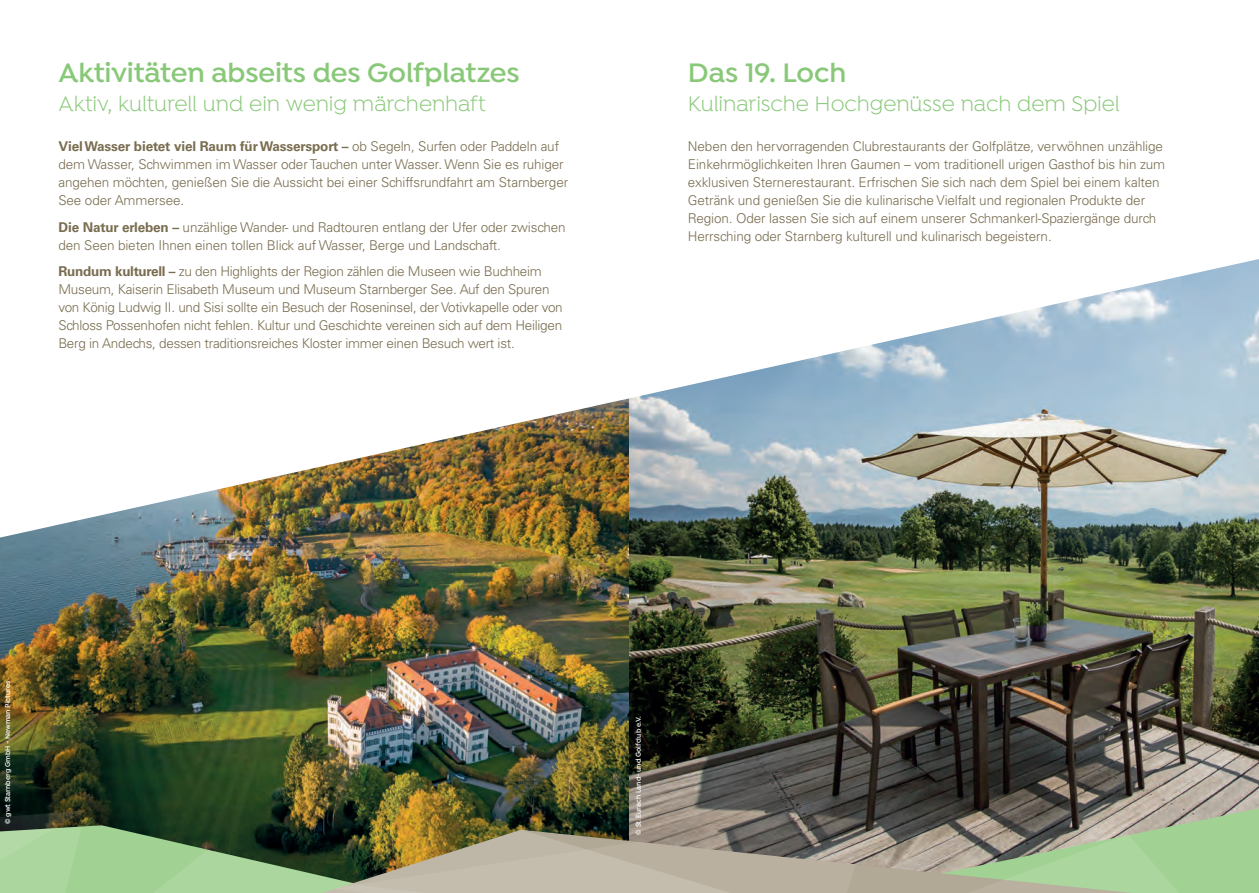
<style>
.page{position:relative;width:1259px;height:893px;background:#fff}
.page>*{position:absolute;margin:0;border:0;box-sizing:border-box;transform-origin:0 0}
.Coupoun_Headline{font:600 28.5px "Isidora";letter-spacing:-.005em;color:#88c878}
.Coupoun_Headline-2{font:22.5px "Isidora";letter-spacing:-.005em;color:#88c878}
.Fließtext-Univers{font:300 13.5px/18px "Univers LT Std";letter-spacing:-.01em;color:#796d50}
.Subhead_pos{font:600 7.5px "Isidora";color:#fff;scale:.94 1}
.s1{font-weight:700}
</style>
<div class="page">
<img style="left:0;top:538px;width:628px;height:222px">
<img style="left:629px;top:538px;width:630px;height:222px">
<img style="left:0;top:259px;width:1259px;height:279px">
<img style="left:0;top:760px;width:1259px;height:133px">
<p class="Coupoun_Headline" style="left:58px;top:56px;width:462px">Aktivitäten abseits des Golfplatzes</p>
<p class="Coupoun_Headline-2" style="left:58px;top:91px;width:429px">Aktiv, kulturell und ein wenig märchenhaft</p>
<p class="Fließtext-Univers" style="left:58px;top:138px;width:511px"><span class="s1">Viel Wasser bietet viel Raum für Wassersport –</span> ob Segeln, Surfen oder Paddeln auf dem Wasser, Schwimmen im Wasser oder Tauchen unter Wasser. Wenn Sie es ruhiger angehen möchten, genießen Sie die Aussicht bei einer Schiffsrundfahrt am Starnberger See oder Ammersee.</p>
<p class="Fließtext-Univers" style="left:58px;top:218px;width:509px"><span class="s1">Die Natur erleben –</span> unzählige Wander- und Radtouren entlang der Ufer oder zwischen den Seen bieten Ihnen einen tollen Blick auf Wasser, Berge und Landschaft.</p>
<p class="Fließtext-Univers" style="left:58px;top:263px;width:506px"><span class="s1">Rundum kulturell –</span> zu den Highlights der Region zählen die Museen wie Buchheim Museum, Kaiserin Elisabeth Museum und Museum Starnberger See. Auf den Spuren von König Ludwig II. und Sisi sollte ein Besuch der Roseninsel, der Votivkapelle oder von Schloss Possenhofen nicht fehlen. Kultur und Geschichte vereinen sich auf dem Heiligen Berg in Andechs, dessen traditionsreiches Kloster immer einen Besuch wert ist.</p>
<p class="Coupoun_Headline" style="left:688px;top:56px;width:160px">Das 19. Loch</p>
<p class="Coupoun_Headline-2" style="left:688px;top:91px;width:433px">Kulinarische Hochgenüsse nach dem Spiel</p>
<p class="Fließtext-Univers" style="left:688px;top:138px;width:479px">Neben den hervorragenden Clubrestaurants der Golfplätze, verwöhnen unzählige Einkehrmöglichkeiten Ihren Gaumen – vom traditionell urigen Gasthof bis hin zum exklusiven Sternerestaurant. Erfrischen Sie sich nach dem Spiel bei einem kalten Getränk und genießen Sie die kulinarische Vielfalt und regionalen Produkte der Region. Oder lassen Sie sich auf einem unserer Schmankerl-Spaziergänge durch Herrsching oder Starnberg kulturell und kulinarisch begeistern.</p>
<p class="Subhead_pos" style="left:3px;top:824px;width:154px;rotate:-90deg">© gwt Starnberg GmbH - Newman Pictures</p>
<p class="Subhead_pos" style="left:634px;top:834px;width:127px;rotate:-90deg">© St. Eurach Land- und Golfclub e.V.</p>
</div>
